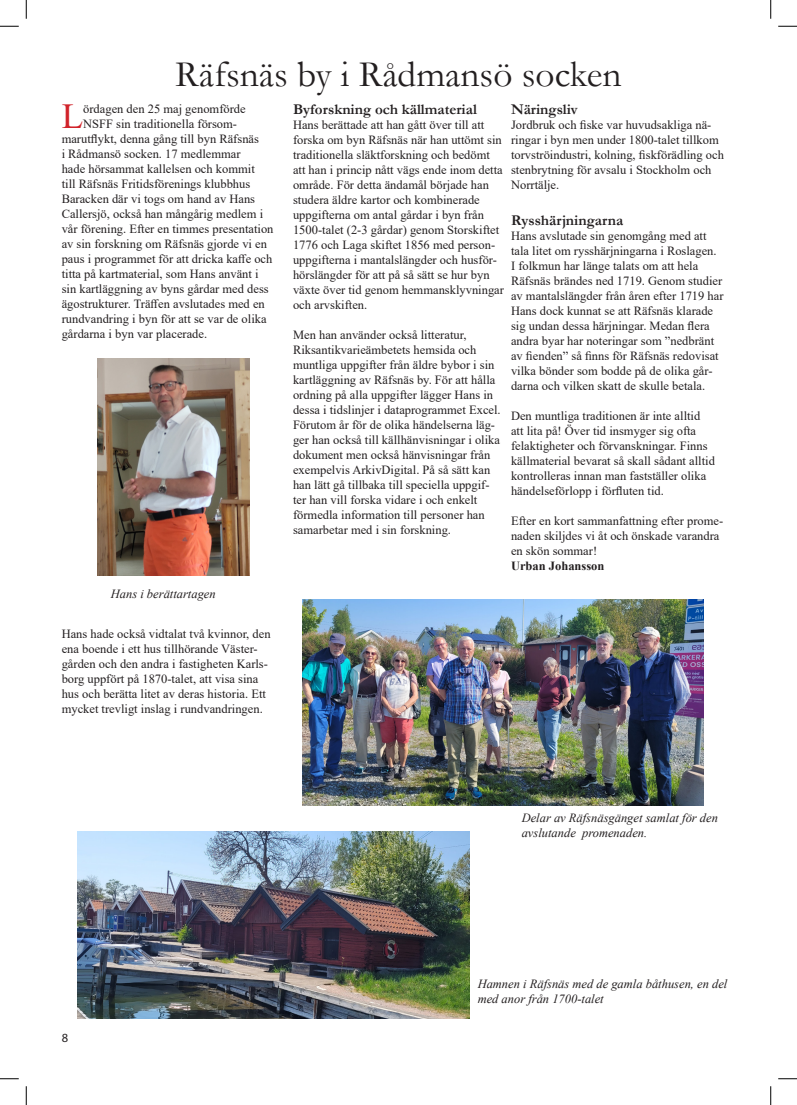
<style>
.page{position:relative;width:797px;height:1105px;background:#fff}
.page>*{position:absolute;margin:0;border:0;box-sizing:border-box;transform-origin:0 0}
.t1{font:37.5px "Garamond";color:#231f20}
.t2{font:35.12px "Times New Roman";color:#d1232a}
.t3{font:700 15px "Garamond";color:#231f20}
.t4{font:12.5px/15px "Times New Roman";color:#231f20}
.t5{font:italic 12.5px/15px "Times New Roman";color:#231f20}
.t6{font:700 12.5px "Times New Roman";color:#231f20}
.t7{font:12.5px "Myriad Pro";color:#231f20}
</style>
<div class="page">
<img style="left:97px;top:358px;width:152px;height:217px">
<img style="left:303px;top:600px;width:400px;height:205px">
<img style="left:77px;top:831px;width:393px;height:187px">
<svg style="left:0;top:25px;width:19px;height:2px"></svg>
<svg style="left:778px;top:25px;width:19px;height:2px"></svg>
<svg style="left:0;top:1078px;width:19px;height:1px"></svg>
<svg style="left:778px;top:1078px;width:19px;height:1px"></svg>
<svg style="left:25px;top:0;width:2px;height:19px"></svg>
<svg style="left:25px;top:1086px;width:2px;height:19px"></svg>
<svg style="left:770px;top:0;width:1px;height:19px"></svg>
<svg style="left:770px;top:1086px;width:1px;height:19px"></svg>
<h1 class="t1" style="left:175px;top:49px;width:448px">Räfsnäs by i Rådmansö socken</h1>
<h2 class="t2" style="left:62px;top:91px;width:23px">L</h2>
<p class="t4" style="left:83px;top:101px;width:164px">ördagen den 25 maj genomförde</p>
<p class="t4" style="left:83px;top:116px;width:155px">NSFF sin traditionella försom-</p>
<p class="t4" style="left:62px;top:131px;width:199px">marutflykt, denna gång till byn Räfsnäs</p>
<p class="t4" style="left:62px;top:146px;width:180px">i Rådmansö socken. 17 medlemmar</p>
<p class="t4" style="left:62px;top:161px;width:195px">hade hörsammat kallelsen och kommit</p>
<p class="t4" style="left:62px;top:176px;width:190px">till Räfsnäs Fritidsförenings klubbhus</p>
<p class="t4" style="left:62px;top:191px;width:195px">Baracken där vi togs om hand av Hans</p>
<p class="t4" style="left:62px;top:206px;width:203px">Callersjö, också han mångårig medlem i</p>
<p class="t4" style="left:62px;top:221px;width:213px">vår förening. Efter en timmes presentation</p>
<p class="t4" style="left:62px;top:236px;width:207px">av sin forskning om Räfsnäs gjorde vi en</p>
<p class="t4" style="left:62px;top:251px;width:212px">paus i programmet för att dricka kaffe och</p>
<p class="t4" style="left:62px;top:266px;width:198px">titta på kartmaterial, som Hans använt i</p>
<p class="t4" style="left:62px;top:281px;width:208px">sin kartläggning av byns gårdar med dess</p>
<p class="t4" style="left:62px;top:296px;width:205px">ägostrukturer. Träffen avslutades med en</p>
<p class="t4" style="left:62px;top:311px;width:206px">rundvandring i byn för att se var de olika</p>
<p class="t4" style="left:62px;top:326px;width:147px">gårdarna i byn var placerade.</p>
<p class="t5" style="left:111px;top:586px;width:106px">Hans i berättartagen</p>
<p class="t4" style="left:62px;top:626px;width:210px">Hans hade också vidtalat två kvinnor, den ena boende i ett hus tillhörande Väster&shy;gården och den andra i fastigheten Karls&shy;borg uppfört på 1870-talet, att visa sina hus och berätta litet av deras historia. Ett mycket trevligt inslag i rundvandringen.</p>
<p class="t3" style="left:293px;top:99px;width:185px">Byforskning och källmaterial</p>
<p class="t4" style="left:293px;top:117px;width:212px">Hans berättade att han gått över till att forska om byn Räfsnäs när han uttömt sin traditionella släktforskning och bedömt att han i princip nått vägs ende inom detta område. För detta ändamål började han studera äldre kartor och kombinerade uppgifterna om antal gårdar i byn från 1500-talet (2-3 gårdar) genom Storskiftet 1776 och Laga skiftet 1856 med person&shy;uppgifterna i mantalslängder och husför&shy;hörslängder för att på så sätt se hur byn växte över tid genom hemmansklyvningar och arvskiften.</p>
<p class="t4" style="left:293px;top:327px;width:209px">Men han använder också litteratur, Riksantikvarieämbetets hemsida och muntliga uppgifter från äldre bybor i sin kartläggning av Räfsnäs by. För att hålla ordning på alla uppgifter lägger Hans in dessa i tidslinjer i dataprogrammet Excel.<br>Förutom år för de olika händelserna läg&shy;ger han också till källhänvisningar i olika dokument men också hänvisningar från exempelvis ArkivDigital. På så sätt kan han lätt gå tillbaka till speciella uppgif&shy;ter han vill forska vidare i och enkelt förmedla information till personer han samarbetar med i sin forskning.</p>
<p class="t3" style="left:511px;top:99px;width:68px">Näringsliv</p>
<p class="t4" style="left:511px;top:117px;width:214px">Jordbruk och fiske var huvudsakliga nä&shy;ringar i byn men under 1800-talet tillkom torvströindustri, kolning, fiskförädling och stenbrytning för avsalu i Stockholm och Norrtälje.</p>
<p class="t3" style="left:511px;top:210px;width:114px">Rysshärjningarna</p>
<p class="t4" style="left:511px;top:228px;width:214px">Hans avslutade sin genomgång med att tala litet om rysshärjningarna i Roslagen.<br>I folkmun har länge talats om att hela Räfsnäs brändes ned 1719. Genom studier av mantalslängder från åren efter 1719 har Hans dock kunnat se att Räfsnäs klarade sig undan dessa härjningar. Medan flera andra byar har noteringar som ”nedbränt av fienden” så finns för Räfsnäs redovisat vilka bönder som bodde på de olika går&shy;darna och vilken skatt de skulle betala.</p>
<p class="t4" style="left:511px;top:408px;width:205px">Den muntliga traditionen är inte alltid att lita på! Över tid insmyger sig ofta felaktigheter och förvanskningar. Finns källmaterial bevarat så skall sådant alltid kontrolleras innan man fastställer olika händelseförlopp i förfluten tid.</p>
<p class="t4" style="left:511px;top:513px;width:214px">Efter en kort sammanfattning efter prome&shy;naden skiljdes vi åt och önskade varandra en skön sommar!</p>
<p class="t6" style="left:511px;top:557px;width:95px">Urban Johansson</p>
<p class="t5" style="left:521px;top:810px;width:198px">Delar av Räfsnäsgänget samlat för den avslutande promenaden.</p>
<p class="t7" style="left:62px;top:1030px;width:8px">8</p>
<p class="t5" style="left:477px;top:976px;width:251px">Hamnen i Räfsnäs med de gamla båthusen, en del med anor från 1700-talet</p>
</div>
